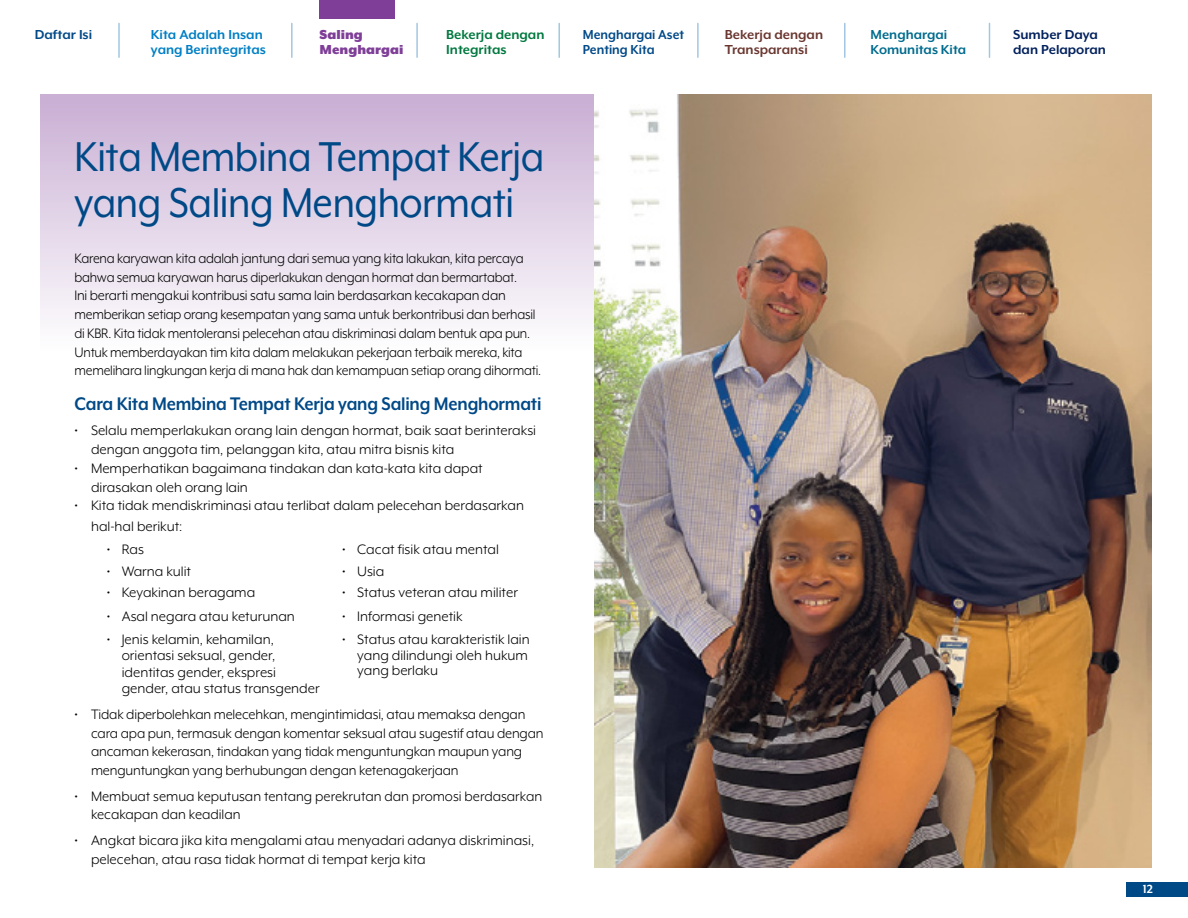
<style>
.page{position:relative;width:1188px;height:918px;background:#fff}
.page>*{position:absolute;margin:0;border:0;box-sizing:border-box;transform-origin:0 0}
.t1{font:48px/46.5px "Mr Eaves XL Mod OT";letter-spacing:-.01em;color:#004987;scale:.9 1}
.t2{font:700 21px "Mr Eaves XL Mod OT";letter-spacing:-.01em;color:#004987;scale:.91 1}
.t3{font:15.75px/18.8px "Mr Eaves XL Mod OT";letter-spacing:-.01em;color:#000}
.t4{font:15.75px/18.8px "Mr Eaves XL Mod OT";letter-spacing:-.01em;color:#000;scale:.93 1}
.t5{font:700 15px/15px "Mr Eaves XL Mod OT";color:#007fc5}
.t6{font:700 15px/15px "Mr Eaves XL Mod OT";color:#004987;scale:.94 1}
.t7{font:700 15px/15px "Mr Eaves XL Mod OT";color:#6a3730}
.t8{font:700 15px/15px "Mr Eaves XL Mod OT";color:#00783f}
.t9{font:700 15px/15px "Mr Eaves XL Mod OT";color:#006b8e}
.t10{font:700 15px/15px "Mr Eaves XL Mod OT";color:#00205c}
.t11{font:900 15px/15px "Mr Eaves XL Mod OT";color:#7f3f98}
.t12{font:700 15px/15px "Mr Eaves XL Mod OT";color:#7f3f98}
.t13{font:700 15px "Mr Eaves XL Mod OT";color:#004987}
.t14{font:700 13.5px "Mr Eaves XL Mod OT";color:#fff}
</style>
<div class="page">
<hr style="left:118px;top:23px;width:2px;height:34px;background:#a2c7e2">
<hr style="left:291px;top:23px;width:2px;height:34px;background:#a2c7e2">
<hr style="left:416px;top:23px;width:2px;height:34px;background:#a2c7e2">
<hr style="left:558px;top:23px;width:2px;height:34px;background:#a2c7e2">
<hr style="left:697px;top:23px;width:2px;height:34px;background:#a2c7e2">
<hr style="left:844px;top:23px;width:2px;height:34px;background:#a2c7e2">
<hr style="left:989px;top:23px;width:1px;height:34px;background:#a2c7e2">
<div style="left:40px;top:94px;width:1108px;height:387px;background:linear-gradient(to bottom,#ceb7d8,#fff)"></div>
<div style="left:320px;top:0;width:75px;height:18px;background:#7f3f98"></div>
<img style="left:594px;top:94px;width:557px;height:773px">
<div style="left:1126px;top:882px;width:62px;height:14px;background:#004987"></div>
<p class="t13" style="left:35px;top:26px;width:59px">Daftar Isi</p>
<p class="t5" style="left:151px;top:27px;width:117px">Kita Adalah Insan yang Berintegritas</p>
<p class="t12" style="left:347px;top:27px;width:52px;text-indent:-8px">ing ghargai</p>
<p class="t8" style="left:446px;top:27px;width:100px">Bekerja dengan<br>Integritas</p>
<p class="t6" style="left:583px;top:27px;width:109px">Menghargai Aset<br>Penting Kita</p>
<p class="t7" style="left:725px;top:27px;width:100px">Bekerja dengan<br>Transparansi</p>
<p class="t9" style="left:871px;top:27px;width:97px">Menghargai<br>Komunitas Kita</p>
<p class="t10" style="left:1013px;top:27px;width:94px">Sumber Daya dan Pelaporan</p>
<p class="t11" style="left:320px;top:27px;width:85px">Saling<br>Menghargai</p>
<h1 class="t1" style="left:75px;top:133px;width:524px">Kita Membina Tempat Kerja yang Saling Menghormati</h1>
<p class="t4" style="left:75px;top:249px;width:503px">Karena karyawan kita adalah jantung dari semua yang kita lakukan, kita percaya bahwa semua karyawan harus diperlakukan dengan hormat dan bermartabat.<br>Ini berarti mengakui kontribusi satu sama lain berdasarkan kecakapan dan memberikan setiap orang kesempatan yang sama untuk berkontribusi dan berhasil di KBR. Kita tidak mentoleransi pelecehan atau diskriminasi dalam bentuk apa pun.<br>Untuk memberdayakan tim kita dalam melakukan pekerjaan terbaik mereka, kita memelihara lingkungan kerja di mana hak dan kemampuan setiap orang dihormati.</p>
<h2 class="t2" style="left:75px;top:392px;width:515px">Cara Kita Membina Tempat Kerja yang Saling Menghormati</h2>
<p class="t3" style="left:91px;top:421px;width:447px;text-indent:-17px">• Selalu memperlakukan orang lain dengan hormat, baik saat berinteraksi dengan anggota tim, pelanggan kita, atau mitra bisnis kita</p>
<p class="t3" style="left:91px;top:459px;width:393px;text-indent:-17px">• Memperhatikan bagaimana tindakan dan kata-kata kita dapat dirasakan oleh orang lain</p>
<p class="t3" style="left:91px;top:495px;width:435px;line-height:21px;text-indent:-17px">• Kita tidak mendiskriminasi atau terlibat dalam pelecehan berdasarkan hal-hal berikut:</p>
<p class="t3" style="left:107px;top:540px;width:39px">• Ras</p>
<p class="t3" style="left:107px;top:561px;width:86px">• Warna kulit</p>
<p class="t3" style="left:107px;top:583px;width:150px">• Keyakinan beragama</p>
<p class="t3" style="left:107px;top:606px;width:190px">• Asal negara atau keturunan</p>
<p class="t3" style="left:122px;top:631px;width:199px;line-height:16.5px;text-indent:-15px">• Jenis kelamin, kehamilan, orientasi seksual, gender, identitas gender, ekspresi gender, atau status transgender</p>
<p class="t3" style="left:342px;top:540px;width:158px">• Cacat fisik atau mental</p>
<p class="t3" style="left:342px;top:561px;width:44px">• Usia</p>
<p class="t3" style="left:342px;top:583px;width:177px">• Status veteran atau militer</p>
<p class="t3" style="left:342px;top:606px;width:122px">• Informasi genetik</p>
<p class="t3" style="left:342px;top:631px;width:189px;line-height:16.5px;text-align:right">• Status atau karakteristik lain yang dilindungi oleh hukum</p>
<p class="t3" style="left:357px;top:661px;width:82px">yang berlaku</p>
<p class="t3" style="left:91px;top:705px;width:454px;text-indent:-16px">• Tidak diperbolehkan melecehkan, mengintimidasi, atau memaksa dengan cara apa pun, termasuk dengan komentar seksual atau sugestif atau dengan ancaman kekerasan, tindakan yang tidak menguntungkan maupun yang menguntungkan yang berhubungan dengan ketenagakerjaan</p>
<p class="t3" style="left:91px;top:787px;width:453px;text-indent:-16px">• Membuat semua keputusan tentang perekrutan dan promosi berdasarkan kecakapan dan keadilan</p>
<p class="t3" style="left:91px;top:831px;width:445px;text-indent:-17px">• Angkat bicara jika kita mengalami atau menyadari adanya diskriminasi, pelecehan, atau rasa tidak hormat di tempat kerja kita</p>
<p class="t14" style="left:1143px;top:881px;width:12px">12</p>
</div>
